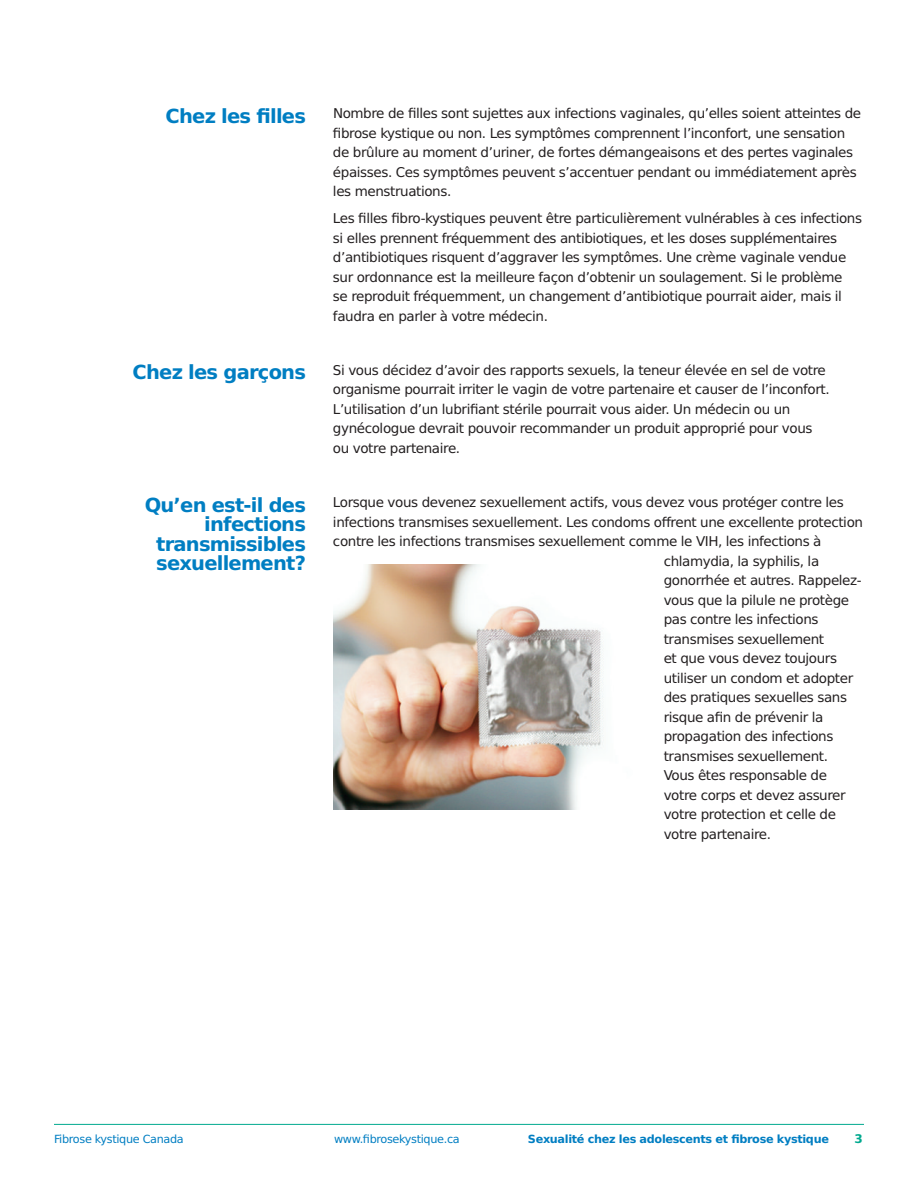
<style>
.page{position:relative;width:918px;height:1188px;background:#fff}
.page>*{position:absolute;margin:0;border:0;box-sizing:border-box;transform-origin:0 0}
.t1{font:700 19.5px/19.5px "DejaVu Sans";letter-spacing:-.04em;color:#007ec2;text-align:right}
.t2{font:13.5px/19.5px "DejaVu Sans";letter-spacing:-.03em;color:#231f20}
.t3{font:700 12px "DejaVu Sans";color:#00a98f}
.t4{font:700 11.25px "DejaVu Sans";letter-spacing:-.03em;color:#007ec2}
.t5{font:11.25px "DejaVu Sans";letter-spacing:-.03em;color:#007ec2}
</style>
<div class="page">
<hr style="left:54px;top:1124px;width:810px;height:1px;background:#00a98f">
<img style="left:333px;top:565px;width:271px;height:245px">
<h1 class="t1" style="left:166px;top:106px;width:142px">Chez les filles</h1>
<p class="t2" style="left:333px;top:103px;width:530px">Nombre de filles sont sujettes aux infections vaginales, qu’elles soient atteintes de fibrose kystique ou non. Les symptômes comprennent l’inconfort, une sensation de brûlure au moment d’uriner, de fortes démangeaisons et des pertes vaginales épaisses. Ces symptômes peuvent s’accentuer pendant ou immédiatement après les menstruations.</p>
<p class="t2" style="left:333px;top:208px;width:531px">Les filles fibro-kystiques peuvent être particulièrement vulnérables à ces infections si elles prennent fréquemment des antibiotiques, et les doses supplémentaires d’antibiotiques risquent d’aggraver les symptômes. Une crème vaginale vendue sur ordonnance est la meilleure façon d’obtenir un soulagement. Si le problème<br>se reproduit fréquemment, un changement d’antibiotique pourrait aider, mais il faudra en parler à votre médecin.</p>
<h1 class="t1" style="left:133px;top:362px;width:175px">Chez les garçons</h1>
<p class="t2" style="left:333px;top:360px;width:498px">Si vous décidez d’avoir des rapports sexuels, la teneur élevée en sel de votre organisme pourrait irriter le vagin de votre partenaire et causer de l’inconfort.<br>L’utilisation d’un lubrifiant stérile pourrait vous aider. Un médecin ou un gynécologue devrait pouvoir recommander un produit approprié pour vous ou votre partenaire.</p>
<h1 class="t1" style="left:145px;top:494px;width:163px">Qu’en est-il des infections transmissibles sexuellement?</h1>
<p class="t2" style="left:333px;top:492px;width:512px">Lorsque vous devenez sexuellement actifs, vous devez vous protéger contre les</p>
<p class="t2" style="left:333px;top:512px;width:532px">infections transmises sexuellement. Les condoms offrent une excellente protection</p>
<p class="t2" style="left:333px;top:531px;width:490px">contre les infections transmises sexuellement comme le VIH, les infections à</p>
<p class="t2" style="left:664px;top:551px;width:157px">chlamydia, la syphilis, la</p>
<p class="t2" style="left:664px;top:570px;width:199px">gonorrhée et autres. Rappelez-</p>
<p class="t2" style="left:664px;top:590px;width:187px">vous que la pilule ne protège</p>
<p class="t2" style="left:664px;top:609px;width:156px">pas contre les infections</p>
<p class="t2" style="left:664px;top:629px;width:162px">transmises sexuellement</p>
<p class="t2" style="left:664px;top:648px;width:175px">et que vous devez toujours</p>
<p class="t2" style="left:664px;top:668px;width:191px">utiliser un condom et adopter</p>
<p class="t2" style="left:664px;top:687px;width:185px">des pratiques sexuelles sans</p>
<p class="t2" style="left:664px;top:707px;width:161px">risque afin de prévenir la</p>
<p class="t2" style="left:664px;top:726px;width:171px">propagation des infections</p>
<p class="t2" style="left:664px;top:746px;width:166px">transmises sexuellement.</p>
<p class="t2" style="left:664px;top:765px;width:165px">Vous êtes responsable de</p>
<p class="t2" style="left:664px;top:785px;width:184px">votre corps et devez assurer</p>
<p class="t2" style="left:664px;top:804px;width:174px">votre protection et celle de</p>
<p class="t2" style="left:664px;top:824px;width:109px">votre partenaire.</p>
<p class="t5" style="left:54px;top:1130px;width:131px">Fibrose kystique Canada</p>
<p class="t5" style="left:334px;top:1130px;width:127px">www.fibrosekystique.ca</p>
<p class="t4" style="left:528px;top:1130px;width:303px">Sexualité chez les adolescents et fibrose kystique</p>
<p class="t3" style="left:855px;top:1129px;width:10px">3</p>
</div>
